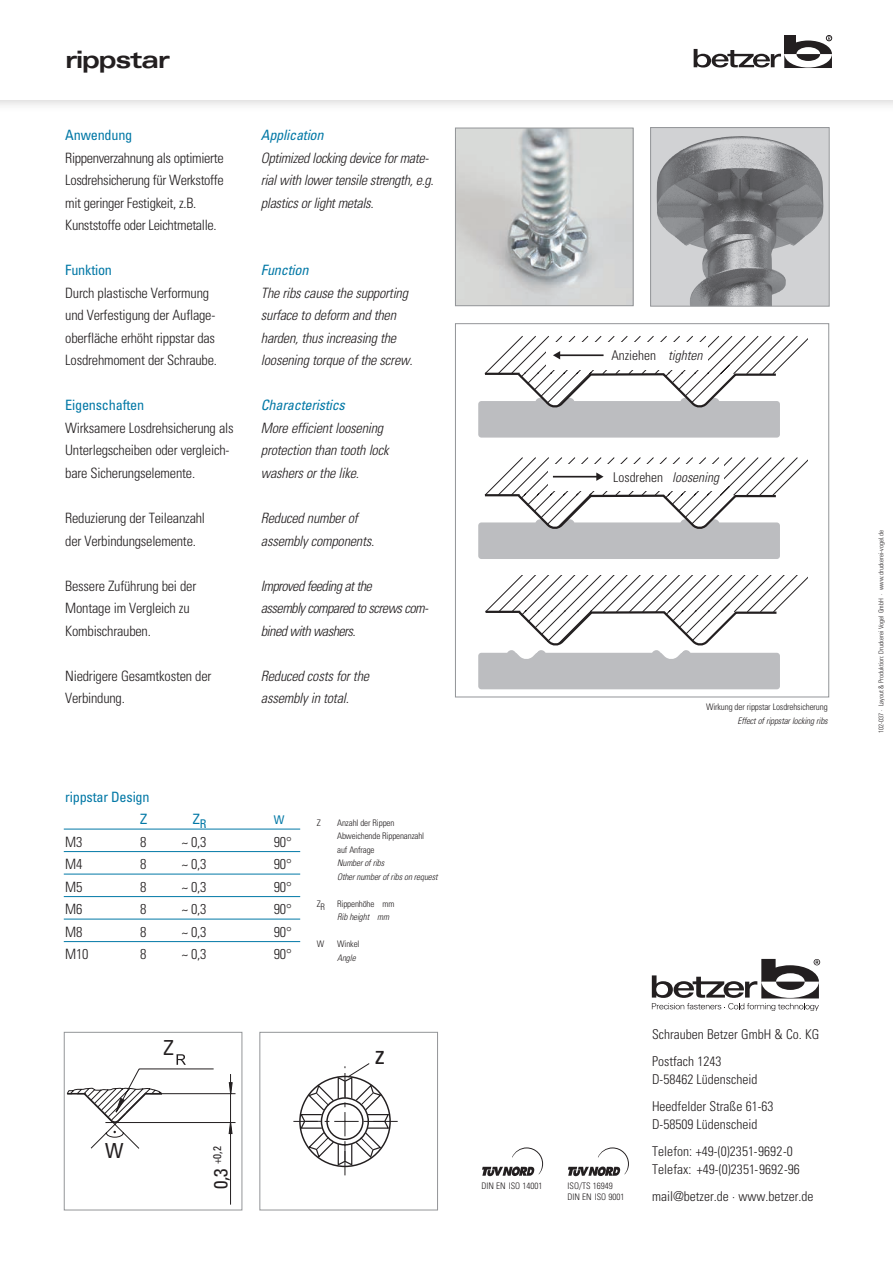
<style>
.page{position:relative;width:893px;height:1263px;background:#fff}
.page>*{position:absolute;margin:0;border:0;box-sizing:border-box;transform-origin:0 0}
.t1{font:condensed 25.95px "Univers";color:#231f20}
.t2{font:700 expanded 24px "Univers";letter-spacing:-.05em;color:#231f20}
.t3{font:condensed 20.7px "Univers";color:#231f20}
.t4{font:condensed 19.05px "Univers";color:#231f20}
.t5{font:300 condensed 14.25px/22.5px "Univers";letter-spacing:-.015em;color:#231f20}
.t6{font:italic 300 condensed 14.25px/22.5px "Univers";letter-spacing:-.015em;color:#231f20}
.t7{font:italic 300 condensed 14.25px/22.5px "Univers";letter-spacing:-.04em;color:#231f20}
.t8{font:condensed 14.25px "Univers";letter-spacing:-.015em;color:#0278a6}
.t9{font:italic condensed 14.25px "Univers";letter-spacing:-.015em;color:#0278a6}
.t10{font:300 condensed 13.5px "Univers";color:#231f20}
.t11{font:condensed 12px "Univers";color:#0278a6}
.t12{font:condensed 11.1px "Univers";color:#231f20}
.t13{font:300 condensed 9px "Univers";letter-spacing:-.015em;color:#231f20}
.t14{font:italic 300 condensed 9px "Univers";letter-spacing:-.015em;color:#231f20}
.t15{font:300 condensed 6.75px "Univers";color:#231f20}
.s1{font-style:italic}
</style>
<div class="page">
<div style="left:455px;top:323px;width:374px;height:374px;border:1px solid #939598"></div>
<img style="left:457px;top:130px;width:174px;height:174px">
<div style="left:455px;top:128px;width:178px;height:178px;border:1px solid #939598"></div>
<hr style="left:64px;top:851px;width:236px;height:1px;background:#0278a6">
<hr style="left:64px;top:829px;width:236px;height:1px;background:#0278a6">
<hr style="left:64px;top:874px;width:236px;height:1px;background:#0278a6">
<hr style="left:64px;top:896px;width:236px;height:1px;background:#0278a6">
<hr style="left:64px;top:919px;width:236px;height:1px;background:#0278a6">
<hr style="left:64px;top:941px;width:236px;height:1px;background:#0278a6">
<hr style="left:105px;top:1122px;width:130px;height:1px;background:#231f20">
<hr style="left:150px;top:1093px;width:85px;height:1px;background:#231f20">
<svg style="left:229px;top:1074px;width:4px;height:131px"></svg>
<svg style="left:67px;top:1054px;width:147px;height:95px"></svg>
<div style="left:64px;top:1032px;width:178px;height:178px;border:1px solid #939598"></div>
<svg style="left:293px;top:1063px;width:105px;height:112px"></svg>
<div style="left:260px;top:1032px;width:178px;height:178px;border:1px solid #939598"></div>
<svg style="left:652px;top:129px;width:175px;height:175px;background:#b6b7b9"></svg>
<img style="left:656px;top:136px;width:130px;height:168px">
<div style="left:650px;top:127px;width:179px;height:179px;border:1px solid #939598"></div>
<svg style="left:652px;top:959px;width:168px;height:52px"></svg>
<div style="left:478px;top:401px;width:302px;height:37px;background:#bcbdc0;border-radius:3px"></div>
<svg style="left:484px;top:336px;width:324px;height:72px"></svg>
<div style="left:478px;top:522px;width:302px;height:37px;background:#bcbdc0;border-radius:3px"></div>
<svg style="left:484px;top:457px;width:324px;height:72px"></svg>
<div style="left:478px;top:653px;width:302px;height:36px;background:#bcbdc0;border-radius:3px"></div>
<svg style="left:485px;top:575px;width:323px;height:84px"></svg>
<svg style="left:568px;top:1147px;width:61px;height:29px"></svg>
<svg style="left:482px;top:1147px;width:61px;height:29px"></svg>
<div style="left:0;top:0;width:893px;height:113px;background:#231f20;opacity:.3"></div>
<div style="left:0;top:0;width:893px;height:99px;background:#fff"></div>
<svg style="left:694px;top:35px;width:138px;height:33px"></svg>
<p class="t2" style="left:65px;top:46px;width:107px">rippstar</p>
<p class="t8" style="left:65px;top:126px;width:69px">Anwendung</p>
<p class="t5" style="left:65px;top:147px;width:160px">Rippenverzahnung als optimierte Losdrehsicherung für Werkstoffe mit geringer Festigkeit, z.B.<br>Kunststoffe oder Leichtmetalle.</p>
<p class="t8" style="left:65px;top:261px;width:48px">Funktion</p>
<p class="t5" style="left:65px;top:282px;width:153px">Durch plastische Verformung und Verfestigung der Auflage&shy;oberfläche erhöht rippstar das<br>Losdrehmoment der Schraube.</p>
<p class="t8" style="left:65px;top:396px;width:80px">Eigenschaften</p>
<p class="t5" style="left:65px;top:417px;width:170px">Wirksamere Losdrehsicherung als<br>Unterlegscheiben oder vergleich-</p>
<p class="t5" style="left:65px;top:462px;width:131px">bare Sicherungselemente.</p>
<p class="t5" style="left:65px;top:507px;width:141px">Reduzierung der Teileanzahl</p>
<p class="t5" style="left:65px;top:529px;width:132px">der Verbindungselemente.</p>
<p class="t5" style="left:65px;top:574px;width:133px">Bessere Zuführung bei der<br>Montage im Vergleich zu<br>Kombischrauben.</p>
<p class="t5" style="left:65px;top:664px;width:148px">Niedrigere Gesamtkosten der<br>Verbindung.</p>
<p class="t9" style="left:261px;top:126px;width:64px">Application</p>
<p class="t6" style="left:261px;top:147px;width:174px">Optimized locking device for mate&shy;rial with lower tensile strength, e.g. plastics or light metals.</p>
<p class="t9" style="left:261px;top:261px;width:49px">Function</p>
<p class="t6" style="left:261px;top:282px;width:149px">The ribs cause the supporting</p>
<p class="t6" style="left:261px;top:304px;width:137px">surface to deform and then</p>
<p class="t6" style="left:261px;top:327px;width:137px">harden, thus increasing the</p>
<p class="t6" style="left:261px;top:349px;width:153px">loosening torque of the screw.</p>
<p class="t9" style="left:261px;top:396px;width:86px">Characteristics</p>
<p class="t6" style="left:261px;top:417px;width:124px">More efficient loosening</p>
<p class="t6" style="left:261px;top:439px;width:129px">protection than tooth lock</p>
<p class="t6" style="left:261px;top:462px;width:100px">washers or the like.</p>
<p class="t6" style="left:261px;top:507px;width:98px">Reduced number of</p>
<p class="t6" style="left:261px;top:529px;width:115px">assembly components.</p>
<p class="t7" style="left:261px;top:574px;width:113px">Improved feeding at the</p>
<p class="t7" style="left:261px;top:597px;width:169px">assembly compared to screws com&shy;bined with washers.</p>
<p class="t6" style="left:261px;top:664px;width:110px">Reduced costs for the</p>
<p class="t6" style="left:261px;top:687px;width:89px">assembly in total.</p>
<p class="t8" style="left:65px;top:788px;width:86px">rippstar Design</p>
<p class="t8" style="left:140px;top:810px;width:9px">Z</p>
<p class="t8" style="left:193px;top:810px;width:15px">Z<sub>R</sub></p>
<p class="t11" style="left:274px;top:812px;width:12px">W</p>
<p class="t5" style="left:65px;top:830px;width:19px">M3</p>
<p class="t5" style="left:140px;top:830px;width:8px">8</p>
<p class="t5" style="left:182px;top:830px;width:26px">~ 0,3</p>
<p class="t5" style="left:274px;top:830px;width:19px">90°</p>
<p class="t5" style="left:65px;top:853px;width:19px">M4</p>
<p class="t5" style="left:140px;top:853px;width:8px">8</p>
<p class="t5" style="left:182px;top:853px;width:26px">~ 0,3</p>
<p class="t5" style="left:274px;top:853px;width:19px">90°</p>
<p class="t5" style="left:65px;top:875px;width:19px">M5</p>
<p class="t5" style="left:140px;top:875px;width:8px">8</p>
<p class="t5" style="left:182px;top:875px;width:26px">~ 0,3</p>
<p class="t5" style="left:274px;top:875px;width:19px">90°</p>
<p class="t5" style="left:65px;top:898px;width:19px">M6</p>
<p class="t5" style="left:140px;top:898px;width:8px">8</p>
<p class="t5" style="left:182px;top:898px;width:26px">~ 0,3</p>
<p class="t5" style="left:274px;top:898px;width:19px">90°</p>
<p class="t5" style="left:65px;top:920px;width:19px">M8</p>
<p class="t5" style="left:140px;top:920px;width:8px">8</p>
<p class="t5" style="left:182px;top:920px;width:26px">~ 0,3</p>
<p class="t5" style="left:274px;top:920px;width:19px">90°</p>
<p class="t5" style="left:65px;top:943px;width:25px">M10</p>
<p class="t5" style="left:140px;top:943px;width:8px">8</p>
<p class="t5" style="left:182px;top:943px;width:26px">~ 0,3</p>
<p class="t5" style="left:274px;top:943px;width:19px">90°</p>
<p class="t13" style="left:317px;top:817px;width:5px">Z</p>
<p class="t13" style="left:337px;top:817px;width:59px">Anzahl der Rippen</p>
<p class="t13" style="left:337px;top:831px;width:89px">Abweichende Rippenanzahl</p>
<p class="t13" style="left:337px;top:844px;width:39px">auf Anfrage</p>
<p class="t14" style="left:337px;top:858px;width:49px">Number of ribs</p>
<p class="t14" style="left:337px;top:871px;width:102px">Other number of ribs on request</p>
<p class="t13" style="left:317px;top:900px;width:10px">ZR</p>
<p class="t13" style="left:337px;top:898px;width:59px">Rippenhöhe mm</p>
<p class="t14" style="left:337px;top:912px;width:53px">Rib height mm</p>
<p class="t13" style="left:317px;top:939px;width:9px">W</p>
<p class="t13" style="left:337px;top:939px;width:24px">Winkel</p>
<p class="t14" style="left:337px;top:952px;width:20px">Angle</p>
<p class="t3" style="left:163px;top:1034px;width:12px">Z</p>
<p class="t1" style="left:375px;top:1038px;width:12px">z</p>
<p class="t3" style="left:105px;top:1138px;width:20px">W</p>
<p class="t12" style="left:210px;top:1151px;width:6px;rotate:-90deg">2</p>
<p class="t4" style="left:209px;top:1189px;width:40px;rotate:-90deg">0,3 <sup>+0,</sup></p>
<p class="t10" style="left:611px;top:347px;width:92px">Anziehen <span class="s1">tighten</span></p>
<p class="t10" style="left:613px;top:469px;width:107px">Losdrehen <span class="s1">loosening</span></p>
<p class="t13" style="left:706px;top:701px;width:123px">Wirkung der rippstar Losdrehsicherung</p>
<p class="t14" style="left:737px;top:715px;width:92px">Effect of rippstar locking ribs</p>
<p class="t13" style="left:481px;top:1181px;width:62px">DIN EN ISO 14001</p>
<p class="t13" style="left:567px;top:1181px;width:47px">ISO/TS 16949</p>
<p class="t13" style="left:567px;top:1192px;width:58px">DIN EN ISO 9001</p>
<p class="t10" style="left:652px;top:1026px;width:169px">Schrauben Betzer GmbH &amp; Co. KG</p>
<p class="t10" style="left:652px;top:1053px;width:71px">Postfach 1243</p>
<p class="t10" style="left:652px;top:1071px;width:107px">D-58462 Lüdenscheid</p>
<p class="t10" style="left:652px;top:1098px;width:123px">Heedfelder Straße 61-63</p>
<p class="t10" style="left:652px;top:1116px;width:107px">D-58509 Lüdenscheid</p>
<p class="t10" style="left:652px;top:1143px;width:142px">Telefon: +49-(0)2351-9692-0</p>
<p class="t10" style="left:652px;top:1161px;width:149px">Telefax: +49-(0)2351-9692-96</p>
<p class="t10" style="left:652px;top:1188px;width:163px">mail@betzer.de · www.betzer.de</p>
<p class="t15" style="left:877px;top:733px;width:204px;rotate:-90deg">102-037 · Layout &amp; Produktion: Druckerei Vogel GmbH · www.druckerei-vogel.de</p>
</div>
